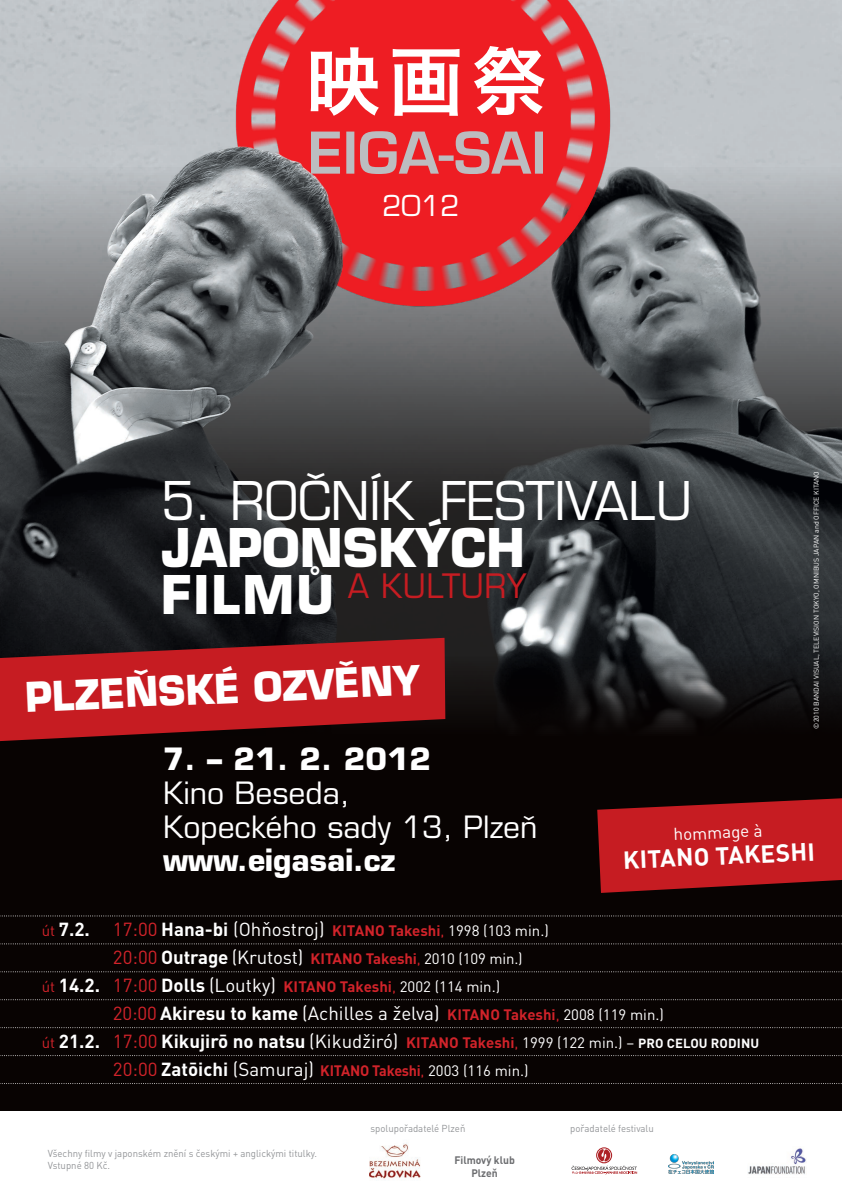
<style>
.page{position:relative;width:842px;height:1192px;background:#fff}
.page>*{position:absolute;margin:0;border:0;box-sizing:border-box;transform-origin:0 0}
.t1{font:500 52px "Eurostile CE";color:#fff;scale:.95 1}
.t2{font:700 52px "Eurostile CE";color:#fff;scale:.95 1}
.t3{font:700 40px "Eurostile CE";color:#fff;scale:.95 1}
.t4{font:500 32.85px "Eurostile CE";letter-spacing:.02em;color:#c61c22;scale:.95 1}
.t5{font:500 30px/33.7px "Eurostile CE";color:#fff}
.t6{font:700 30px "Eurostile CE";letter-spacing:.01em;color:#fff}
.t7{font:500 28.1px "Eurostile CE";color:#fff}
.t8{font:700 24.5px "DIN Pro";color:#fff}
.t9{font:700 18.7px/28.1px "DIN Pro";color:#fff}
.t10{font:17.1px "DIN Pro";color:#fff}
.t11{font:700 14.95px "DIN Pro";letter-spacing:-.005em;color:#d1232a}
.t12{font:700 14.95px "DIN Pro";letter-spacing:-.005em;color:#d1232a;scale:.96 1}
.t13{font:700 10.8px/12.9px "DIN Pro";color:#6c6d70;text-align:center;scale:.96 1}
.t14{font:10px/12px "DIN Pro";color:#939598;scale:.96 1}
.t15{font:7px "DIN Pro";color:#fff}
.s1{font-weight:700;font-size:52px;color:#fff}
.s2{font-weight:400}
.s3{font-size:18.7px;color:#fff}
.s4{font-weight:400;font-size:18.7px}
.s5{font-weight:400;font-size:18.7px;color:#fff}
.s6{font-weight:400;color:#fff}
.s7{font-weight:400;color:#d1232a}
.s8{font-size:14.95px;color:#d1232a}
.s9{font-weight:400;font-size:14.95px;color:#d1232a}
.s10{font-weight:400;font-size:14.95px}
.s11{font-size:13.1px}
</style>
<div class="page">
<svg style="left:343px;top:314px;width:140px;height:343px;background:#3a3a3a"></svg>
<img style="left:483px;top:166px;width:359px;height:491px">
<img style="left:222px;top:0;width:396px;height:314px">
<svg style="left:393px;top:49px;width:66px;height:67px"></svg>
<svg style="left:474px;top:46px;width:71px;height:69px"></svg>
<svg style="left:311px;top:131px;width:232px;height:43px;background:#d6686c"></svg>
<svg style="left:311px;top:47px;width:68px;height:69px"></svg>
<img style="left:0;top:146px;width:343px;height:492px">
<div style="left:0;top:657px;width:842px;height:454px;background:#080302"></div>
<svg style="left:0;top:944px;width:842px;height:1px"></svg>
<svg style="left:0;top:971px;width:842px;height:1px"></svg>
<svg style="left:0;top:999px;width:842px;height:1px"></svg>
<svg style="left:0;top:1027px;width:842px;height:1px"></svg>
<svg style="left:0;top:916px;width:842px;height:1px"></svg>
<svg style="left:0;top:1055px;width:842px;height:1px"></svg>
<svg style="left:0;top:1083px;width:842px;height:1px"></svg>
<svg style="left:597px;top:798px;width:245px;height:95px;background:#a9181d"></svg>
<img style="left:668px;top:1154px;width:45px;height:20px">
<img style="left:747px;top:1148px;width:59px;height:27px">
<svg style="left:571px;top:1147px;width:66px;height:27px"></svg>
<img style="left:369px;top:1142px;width:52px;height:37px">
<svg style="left:0;top:638px;width:445px;height:103px;background:#a0181d"></svg>
<h3 class="t7" style="left:382px;top:189px;width:79px">2012</h3>
<h1 class="t1" style="left:161px;top:470px;width:561px">5. ročník festivalu</h1>
<h1 class="t2" style="left:161px;top:516px;width:385px">japonských</h1>
<h3 class="t4" style="left:161px;top:567px;width:386px"><span class="s1">filmů</span> a kultury</h3>
<h2 class="t3" style="left:24px;top:674px;width:417px;rotate:-3deg">Plzeňské ozvěny</h2>
<p class="t15" style="left:812px;top:729px;width:259px;rotate:-90deg">©2010 BANDAI VISUAL, TELEVISION TOKYO, OMNIBUS JAPAN and OFFICE KITANO</p>
<h3 class="t6" style="left:163px;top:741px;width:269px">7. – 21. 2. 2012</h3>
<h3 class="t5" style="left:163px;top:776px;width:376px">Kino Beseda,<br>Kopeckého sady 13, Plzeň</h3>
<h3 class="t6" style="left:163px;top:842px;width:234px">www.eigasai.cz</h3>
<p class="t10" style="left:673px;top:823px;width:91px;rotate:-3deg">hommage à</p>
<h3 class="t8" style="left:623px;top:842px;width:193px;rotate:-2deg">Kitano Takeshi</h3>
<p class="t11" style="left:42px;top:920px;width:509px"><span class="s2">út</span> <span class="s3">7.2.</span> <span class="s4">17:00</span> <span class="s3">Hana-bi</span> <span class="s5">(Ohňostroj)</span> Kitano Takeshi<span class="s2">,</span> <span class="s6">1998 (103 min.)</span></p>
<p class="t11" style="left:113px;top:948px;width:411px"><span class="s4">20:00</span> <span class="s3">Outrage</span> <span class="s5">(Krutost)</span> Kitano Takeshi<span class="s2">,</span> <span class="s6">2010 (109 min.)</span></p>
<p class="t11" style="left:42px;top:976px;width:460px"><span class="s2">út</span> <span class="s3">14.2.</span> <span class="s4">17:00</span> <span class="s3">Dolls</span> <span class="s5">(Loutky)</span> Kitano Takeshi<span class="s2">,</span> <span class="s6">2002 (114 min.)</span></p>
<p class="t9" style="left:42px;top:998px;width:719px;text-indent:71px"><span class="s7">20:00</span> Akiresu to kame <span class="s2">(Achilles a želva)</span> <span class="s8">Kitano Takeshi</span><span class="s9">,</span> <span class="s10">2008 (119 min.)<br></span><span class="s9">út</span> 21.2. <span class="s7">17:00</span> Kikujirō no natsu <span class="s2">(Kikudžiró)</span> <span class="s8">Kitano Takeshi</span><span class="s9">,</span> <span class="s10">1999 (122 min.) –</span> <span class="s11">pro celou rodinu</span></p>
<p class="t12" style="left:113px;top:1061px;width:434px"><span class="s4">20:00</span> <span class="s3">Zatōichi</span> <span class="s5">(Samuraj)</span> Kitano Takeshi<span class="s2">,</span> <span class="s6">2003 (116 min.)</span></p>
<p class="t14" style="left:48px;top:1147px;width:282px">Všechny filmy v japonském znění s českými + anglickými titulky.<br>Vstupné 80 Kč.</p>
<p class="t14" style="left:370px;top:1122px;width:100px">spolupořadatelé Plzeň</p>
<p class="t13" style="left:454px;top:1153px;width:65px">Filmový klub<br>Plzeň</p>
<p class="t14" style="left:570px;top:1122px;width:89px">pořadatelé festivalu</p>
</div>
